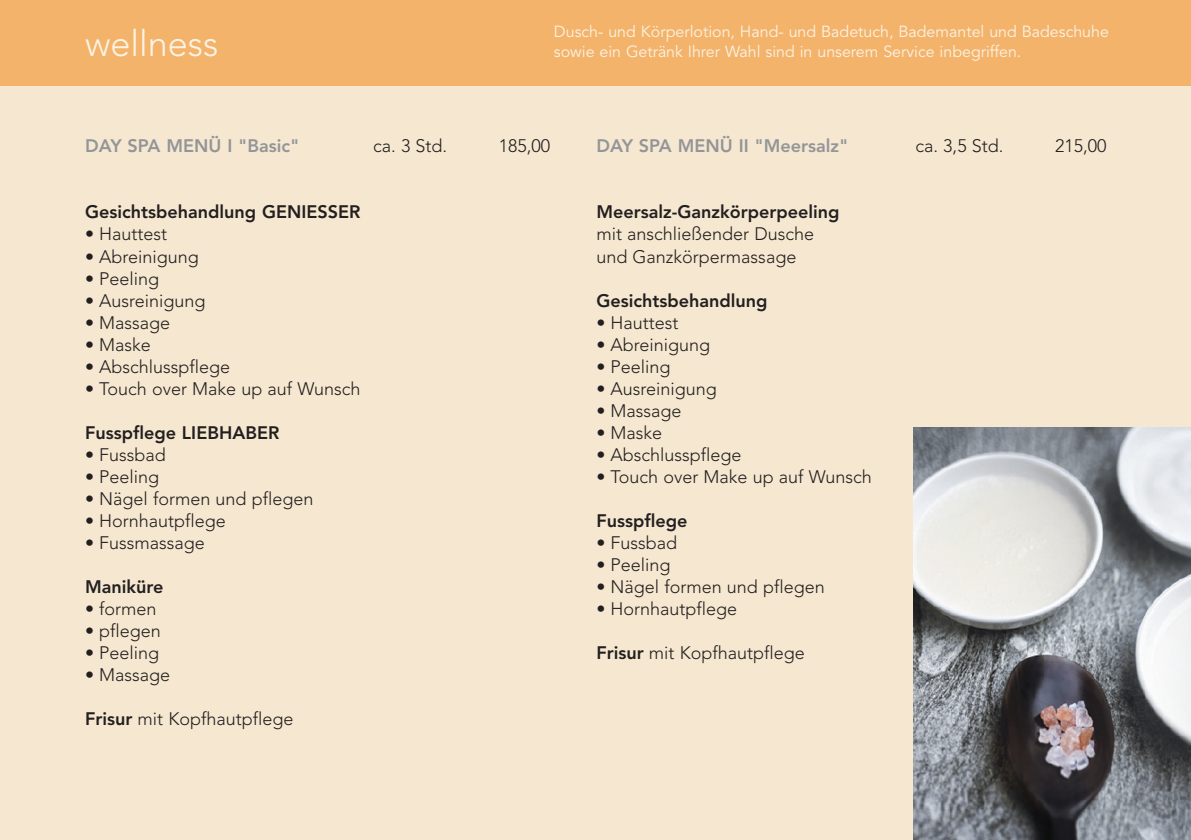
<style>
.page{position:relative;width:1191px;height:840px;background:#fff}
.page>*{position:absolute;margin:0;border:0;box-sizing:border-box;transform-origin:0 0}
.t1{font:300 36px "Avenir";color:#faf3e6}
.t2{font:300 18px/22px "Avenir";color:#231f20}
.t3{font:800 18px "Avenir";color:#231f20}
.t4{font:800 18px "Avenir";color:#939598}
.t5{font:16px/20px "Avenir";color:#faf3e6}
.s1{font-weight:800}
</style>
<div class="page">
<div style="left:0;top:0;width:1191px;height:839px;background:#f6e8d0"></div>
<div style="left:0;top:0;width:1191px;height:85px;background:#f4b36a"></div>
<img style="left:913px;top:427px;width:278px;height:412px">
<h1 class="t1" style="left:85px;top:28px;width:135px">wellness</h1>
<p class="t5" style="left:554px;top:23px;width:556px">Dusch- und Körperlotion, Hand- und Badetuch, Bademantel und Badeschuhe sowie ein Getränk Ihrer Wahl sind in unserem Service inbegriffen.</p>
<p class="t4" style="left:85px;top:139px;width:216px">DAY SPA MENÜ I "Basic"</p>
<p class="t2" style="left:373px;top:136px;width:76px">ca. 3 Std.</p>
<p class="t2" style="left:499px;top:136px;width:53px">185,00</p>
<p class="t3" style="left:85px;top:205px;width:277px">Gesichtsbehandlung GENIESSER</p>
<p class="t2" style="left:85px;top:224px;width:84px">• Hauttest</p>
<p class="t2" style="left:85px;top:246px;width:115px">• Abreinigung</p>
<p class="t2" style="left:85px;top:268px;width:76px">• Peeling</p>
<p class="t2" style="left:85px;top:290px;width:122px">• Ausreinigung</p>
<p class="t2" style="left:85px;top:312px;width:87px">• Massage</p>
<p class="t2" style="left:85px;top:334px;width:67px">• Maske</p>
<p class="t2" style="left:85px;top:356px;width:147px">• Abschlusspflege</p>
<p class="t2" style="left:85px;top:378px;width:277px">• Touch over Make up auf Wunsch</p>
<p class="t3" style="left:85px;top:425px;width:196px">Fusspflege LIEBHABER</p>
<p class="t2" style="left:85px;top:444px;width:82px">• Fussbad</p>
<p class="t2" style="left:85px;top:466px;width:76px">• Peeling</p>
<p class="t2" style="left:85px;top:488px;width:230px">• Nägel formen und pflegen</p>
<p class="t2" style="left:85px;top:510px;width:142px">• Hornhautpflege</p>
<p class="t2" style="left:85px;top:532px;width:121px">• Fussmassage</p>
<p class="t3" style="left:85px;top:579px;width:80px">Maniküre</p>
<p class="t2" style="left:85px;top:598px;width:73px">• formen</p>
<p class="t2" style="left:85px;top:620px;width:77px">• pflegen</p>
<p class="t2" style="left:85px;top:642px;width:76px">• Peeling</p>
<p class="t2" style="left:85px;top:664px;width:87px">• Massage</p>
<p class="t2" style="left:85px;top:708px;width:210px"><span class="s1">Frisur</span> mit Kopfhautpflege</p>
<p class="t4" style="left:596px;top:139px;width:254px">DAY SPA MENÜ II "Meersalz"</p>
<p class="t2" style="left:915px;top:136px;width:90px">ca. 3,5 Std.</p>
<p class="t2" style="left:1055px;top:136px;width:53px">215,00</p>
<p class="t3" style="left:596px;top:205px;width:245px">Meersalz-Ganzkörperpeeling</p>
<p class="t2" style="left:596px;top:224px;width:219px">mit anschließender Dusche und Ganzkörpermassage</p>
<p class="t3" style="left:596px;top:293px;width:173px">Gesichtsbehandlung</p>
<p class="t2" style="left:596px;top:312px;width:84px">• Hauttest</p>
<p class="t2" style="left:596px;top:334px;width:115px">• Abreinigung</p>
<p class="t2" style="left:596px;top:356px;width:76px">• Peeling</p>
<p class="t2" style="left:596px;top:378px;width:122px">• Ausreinigung</p>
<p class="t2" style="left:596px;top:400px;width:87px">• Massage</p>
<p class="t2" style="left:596px;top:422px;width:67px">• Maske</p>
<p class="t2" style="left:596px;top:444px;width:147px">• Abschlusspflege</p>
<p class="t2" style="left:596px;top:466px;width:277px">• Touch over Make up auf Wunsch</p>
<p class="t3" style="left:596px;top:513px;width:93px">Fusspflege</p>
<p class="t2" style="left:596px;top:532px;width:82px">• Fussbad</p>
<p class="t2" style="left:596px;top:554px;width:76px">• Peeling</p>
<p class="t2" style="left:596px;top:576px;width:230px">• Nägel formen und pflegen</p>
<p class="t2" style="left:596px;top:598px;width:142px">• Hornhautpflege</p>
<p class="t2" style="left:596px;top:642px;width:210px"><span class="s1">Frisur</span> mit Kopfhautpflege</p>
</div>
